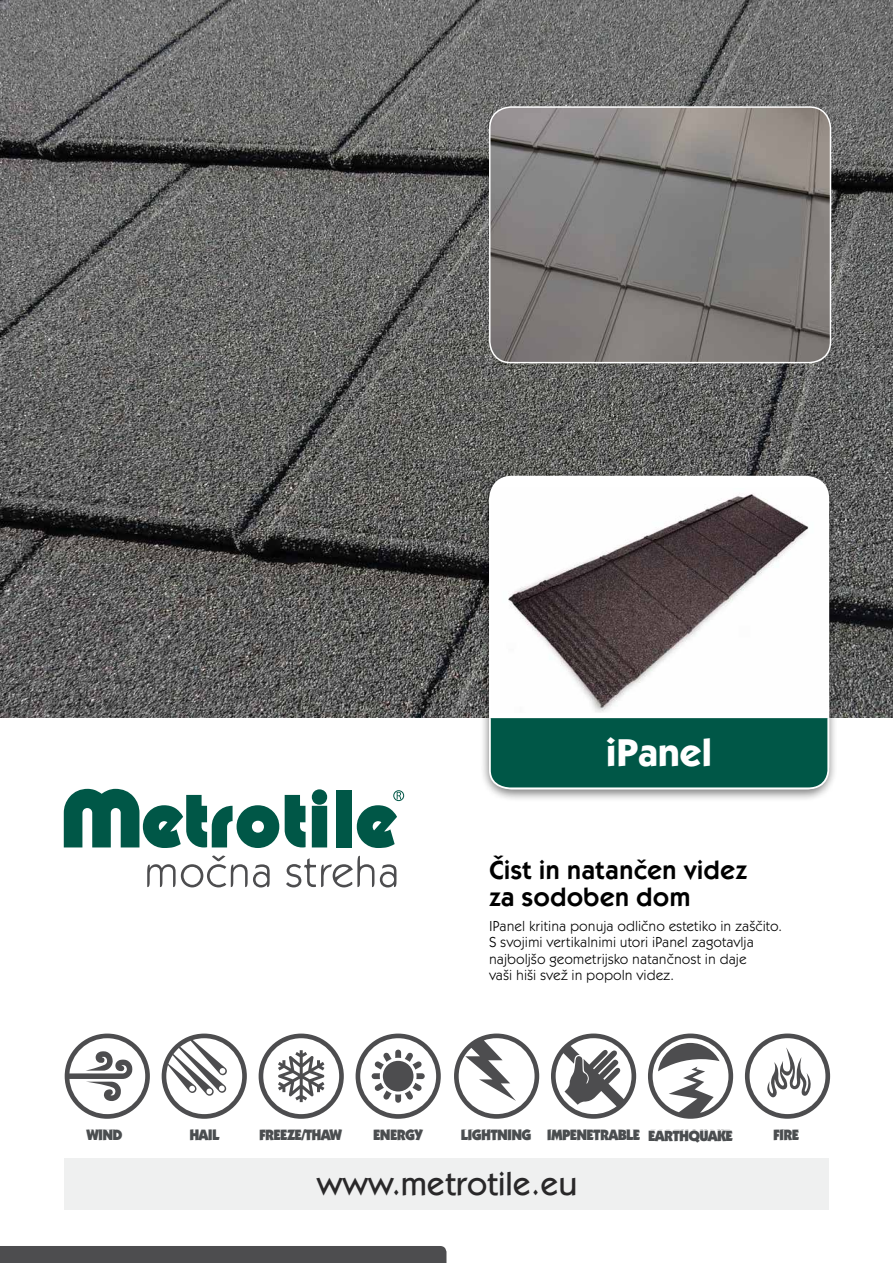
<style>
.page{position:relative;width:893px;height:1263px;background:#fff}
.page>*{position:absolute;margin:0;border:0;box-sizing:border-box;transform-origin:0 0}
.t1{font:700 39px "ITC Kabel Std";color:#fff}
.t2{font:500 33px "ITC Kabel Std";color:#292829}
.t3{font:600 27px/27px "Kabel Itc TOT";color:#000}
.t4{font:15px/16.5px "Kabel Itc TOT";color:#000}
.t5{font:900 15px "ITC Kabel Std";letter-spacing:-.05em;color:#4b4e50}
.t6{font:900 13.2px "ITC Kabel Std";color:#4d4d4f}
</style>
<div class="page">
<img style="left:0;top:0;width:893px;height:717px">
<div style="left:480px;top:471px;width:358px;height:332px;background:#000;opacity:.5"></div>
<div style="left:490px;top:477px;width:338px;height:311px;background:#fff;border-radius:22px"></div>
<img style="left:492px;top:488px;width:334px;height:224px">
<div style="left:489px;top:476px;width:340px;height:313px;border:2px solid #fff;border-radius:22px"></div>
<svg style="left:488px;top:716px;width:342px;height:74px;background:#136354"></svg>
<div style="left:0;top:1246px;width:446px;height:17px;background:#4d4d4f"></div>
<svg style="left:65px;top:1033px;width:85px;height:86px"></svg>
<svg style="left:259px;top:1033px;width:85px;height:86px"></svg>
<svg style="left:162px;top:1033px;width:85px;height:86px"></svg>
<svg style="left:356px;top:1033px;width:85px;height:86px"></svg>
<svg style="left:648px;top:1033px;width:85px;height:86px"></svg>
<svg style="left:454px;top:1033px;width:85px;height:86px"></svg>
<svg style="left:551px;top:1033px;width:85px;height:86px"></svg>
<svg style="left:745px;top:1033px;width:85px;height:86px"></svg>
<svg style="left:64px;top:789px;width:215px;height:59px"></svg>
<svg style="left:285px;top:795px;width:21px;height:52px"></svg>
<svg style="left:312px;top:789px;width:15px;height:58px"></svg>
<div style="left:336px;top:790px;width:15px;height:57px;background:#005747"></div>
<svg style="left:357px;top:805px;width:40px;height:43px"></svg>
<svg style="left:397px;top:792px;width:4px;height:7px"></svg>
<div style="left:393px;top:790px;width:11px;height:11px;border:1px solid #005747;border-radius:50%"></div>
<svg style="left:147px;top:855px;width:249px;height:32px"></svg>
<img style="left:490px;top:107px;width:340px;height:256px">
<div style="left:489px;top:106px;width:342px;height:257px;border:2px solid #fff;border-radius:21px"></div>
<div style="left:65px;top:1158px;width:764px;height:52px;background:#eff0f0"></div>
<h1 class="t1" style="left:606px;top:729px;width:108px">iPanel</h1>
<h3 class="t3" style="left:489px;top:856px;width:260px">Čist in natančen videz za sodoben dom</h3>
<p class="t4" style="left:489px;top:918px;width:295px">IPanel kritina ponuja odlično estetiko in zaščito.<br>S svojimi vertikalnimi utori iPanel zagotavlja najboljšo geometrijsko natančnost in daje<br>vaši hiši svež in popoln videz.</p>
<p class="t5" style="left:87px;top:1126px;width:38px">WIND</p>
<p class="t5" style="left:189px;top:1126px;width:32px">HAIL</p>
<p class="t5" style="left:259px;top:1126px;width:84px">FREEZE/THAW</p>
<p class="t5" style="left:373px;top:1126px;width:51px">ENERGY</p>
<p class="t5" style="left:461px;top:1126px;width:274px">LIGHTNING IMPENETRABLE EARTHQUAKE</p>
<p class="t5" style="left:773px;top:1126px;width:28px">FIRE</p>
<p class="t6" style="left:90px;top:1127px;width:35px">WIND</p>
<p class="t6" style="left:190px;top:1127px;width:30px">HAIL</p>
<p class="t6" style="left:261px;top:1127px;width:81px">FREEZE/THAW</p>
<p class="t6" style="left:375px;top:1127px;width:49px">ENERGY</p>
<p class="t6" style="left:463px;top:1127px;width:69px">LIGHTNING</p>
<p class="t6" style="left:549px;top:1127px;width:184px">IMPENETRABLE EARTHQUAKE</p>
<p class="t6" style="left:775px;top:1127px;width:27px">FIRE</p>
<h2 class="t2" style="left:317px;top:1164px;width:262px">www.metrotile.eu</h2>
</div>
